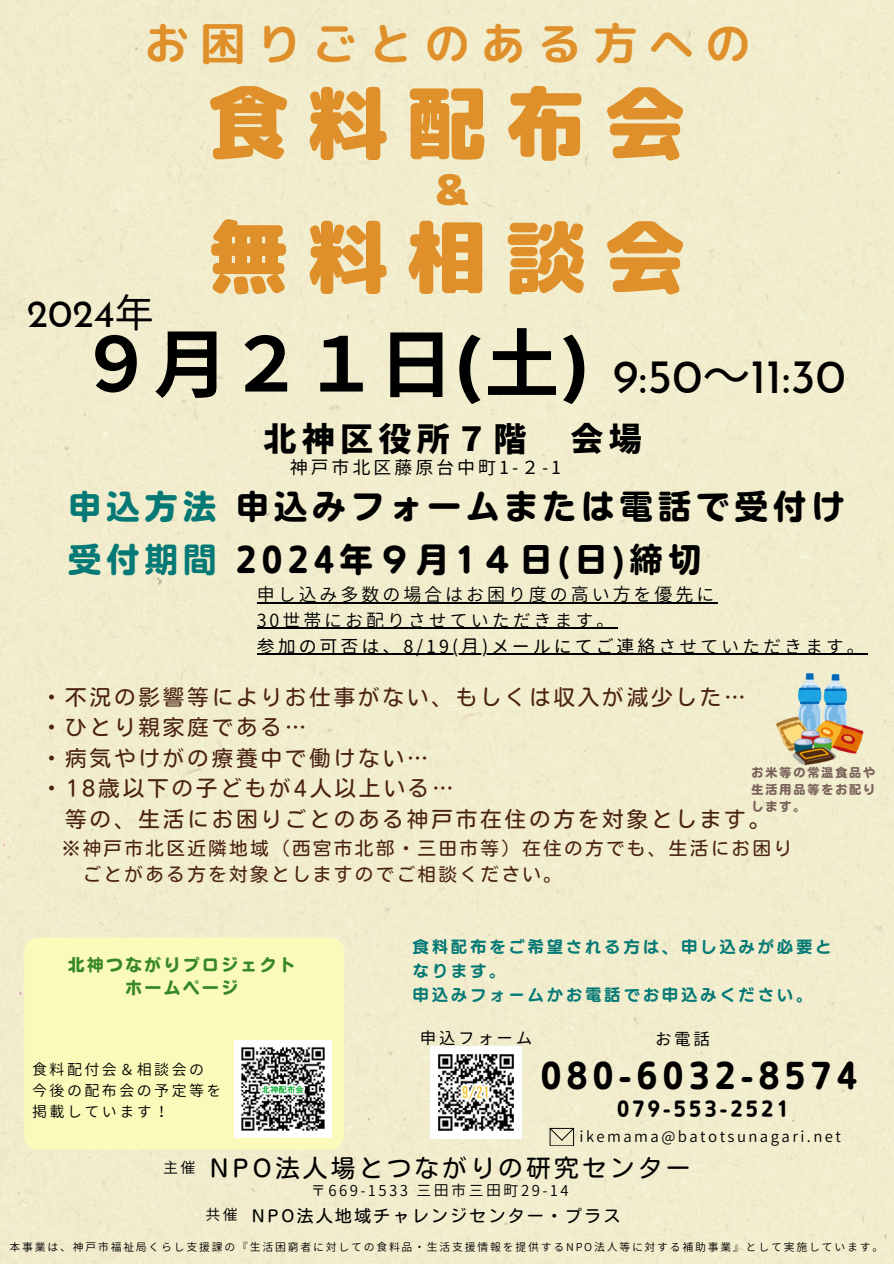
<style>
.page{position:relative;width:894px;height:1264px;background:#fff}
.page>*{position:absolute;margin:0;border:0;box-sizing:border-box;transform-origin:0 0}
.t1{font:79.5px "rounded mplus 1 p black";letter-spacing:.245em;color:#df902a}
.t2{font:700 75px "Noto Sans CJ Ksc";color:#000}
.t3{font:48px "Josefin Sans";color:#000}
.t4{font:45px "rounded mplus 1 p bold";letter-spacing:.245em;color:#df902a}
.t5{font:42px "rounded mplus 1 p black";color:#df902a}
.t6{font:39px "Josefin Sans";color:#000}
.t7{font:33px "Nud Motoya Maru Std W6";letter-spacing:.16em;color:#000}
.t8{font:33px "Keifont";letter-spacing:.16em;color:#000}
.t9{font:33px "Nud Motoya Maru Std W6";letter-spacing:.16em;color:#047975}
.t10{font:24px "Nud Motoya Maru Std W3";letter-spacing:.16em;color:#000}
.t11{font:21px "Nud Motoya Maru Std W3";letter-spacing:.16em;color:#4b2311}
.t12{font:19.5px "Nud Motoya Maru Std W6";letter-spacing:.16em;color:#000}
.t13{font:18px "Nud Motoya Maru Std W3";letter-spacing:.16em;color:#4b2311}
.t14{font:18px "Gen Jyuu Gothic";letter-spacing:.16em;color:#000}
.t15{font:18px "Gen Jyuu Gothic";letter-spacing:.16em;color:#000}
.t16{font:16.5px/23.7px "Canva UD Marugo Small Pr 6 N B";letter-spacing:.16em;color:#047975}
.t17{font:16.5px "Nud Motoya Maru Std W3";letter-spacing:.16em;color:#000}
.t18{font:16.5px "Nud Motoya Maru Std W6";letter-spacing:.16em;color:#388725}
.t19{font:16.5px "Gen Jyuu Gothic";letter-spacing:.16em;color:#000}
.t20{font:15px "Gen Jyuu Gothic";letter-spacing:.16em;color:#000}
.t21{font:12px "Nud Motoya Maru Std W6";letter-spacing:.16em;color:#79635a}
.t22{font:10.95px "Gen Jyuu Gothic";letter-spacing:.16em;color:#000}
.s1{font-family:"Josefin Sans"}
.s2{font-family:"Noto Sans CJ Ksc"}
.s3{font-style:inherit}
</style>
<div class="page">
<div style="left:0;top:0;width:893px;height:1263px;background:#f1edce"></div>
<div style="left:24px;top:937px;width:320px;height:212px;background:#fafaba;border-radius:13px"></div>
<svg style="left:549px;top:1127px;width:25px;height:18px"></svg>
<img style="left:774px;top:671px;width:91px;height:96px">
<img style="left:234px;top:1040px;width:97px;height:97px">
<img style="left:430px;top:1046px;width:91px;height:92px">
<hr style="left:257px;top:602px;width:460px;height:1px;background:#000">
<hr style="left:257px;top:628px;width:360px;height:1px;background:#000">
<hr style="left:257px;top:653px;width:401px;height:2px;background:#000">
<hr style="left:658px;top:653px;width:209px;height:2px;background:#000">
<p class="t4" style="left:144px;top:12px;width:607px">お困りごとのある方への</p>
<p class="t1" style="left:209px;top:67px;width:477px">食料配布会</p>
<p class="t5" style="left:430px;top:160px;width:43px">＆</p>
<p class="t1" style="left:209px;top:200px;width:477px">無料相談会</p>
<p class="t2" style="left:78px;top:304px;width:513px">９月２１日<span class="s1">(</span>土<span class="s1">)</span></p>
<p class="t6" style="left:27px;top:298px;width:128px">2024<span class="s2">年</span></p>
<p class="t3" style="left:612px;top:357px;width:234px">9:50<span class="s2">～</span>11:30</p>
<p class="t8" style="left:263px;top:422px;width:265px">北神区役所７階</p>
<p class="t8" style="left:570px;top:422px;width:73px">会場</p>
<p class="t14" style="left:290px;top:455px;width:273px">神戸市北区藤原台中町1-２-1</p>
<p class="t9" style="left:68px;top:490px;width:150px">申込方法</p>
<p class="t7" style="left:236px;top:490px;width:610px">申込みフォームまたは電話で受付け</p>
<p class="t9" style="left:68px;top:542px;width:150px">受付期間</p>
<p class="t7" style="left:236px;top:542px;width:467px">2024年９月 1４日 (日)締切</p>
<p class="t15" style="left:257px;top:581px;width:459px">申し込み多数の場合はお困り度の高い方を優先に</p>
<p class="t15" style="left:257px;top:607px;width:359px">30世帯にお配りさせていただきます。</p>
<p class="t14" style="left:257px;top:633px;width:609px">参加の可否は、8/19(月)メールにてご連絡<span class="s3">させていただきます。</span></p>
<h1 class="t11" style="left:41px;top:686px;width:705px">・不況の影響等によりお仕事がない、もしくは収入が減少した…</h1>
<h2 class="t11" style="left:41px;top:717px;width:266px">・ひとり親家庭である…</h2>
<h6 class="t11" style="left:41px;top:747px;width:388px">・病気やけがの療養中で働けない…</h6>
<p class="t11" style="left:41px;top:777px;width:414px">・18歳以下の子どもが4人以上いる…</p>
<h5 class="t11" style="left:66px;top:808px;width:705px">等の、生活にお困りごとのある神戸市在住の方を対象とします。</h5>
<h5 class="t13" style="left:62px;top:838px;width:731px">※神戸市北区近隣地域（西宮市北部・三田市等）在住の方でも、生活にお困り</h5>
<h5 class="t13" style="left:83px;top:864px;width:480px">ごとがある方を対象としますのでご相談ください。</h5>
<p class="t21" style="left:751px;top:766px;width:125px">お米等の常温食品や</p>
<p class="t21" style="left:751px;top:783px;width:125px">生活用品等をお配り</p>
<p class="t21" style="left:751px;top:800px;width:55px">します。</p>
<p class="t18" style="left:68px;top:956px;width:229px">北神つながりプロジェクト</p>
<p class="t18" style="left:125px;top:979px;width:114px">ホームページ</p>
<p class="t20" style="left:32px;top:1058px;width:173px">食料配付会＆相談会の</p>
<p class="t20" style="left:32px;top:1079px;width:191px">今後の配布会の予定等を</p>
<p class="t20" style="left:32px;top:1101px;width:138px">掲載しています！</p>
<p class="t16" style="left:412px;top:935px;width:420px">食料配布をご希望される方は、申し込みが必要となります。</p>
<p class="t16" style="left:412px;top:982px;width:401px">申込みフォームかお電話でお申込みください。</p>
<p class="t19" style="left:420px;top:1025px;width:114px">申込フォーム</p>
<p class="t19" style="left:655px;top:1027px;width:56px">お電話</p>
<p class="t7" style="left:540px;top:1059px;width:318px">080-6032-8574</p>
<p class="t12" style="left:617px;top:1098px;width:173px">079-553-2521</p>
<p class="t20" style="left:579px;top:1125px;width:263px">ikemama@batotsunagari.net</p>
<p class="t20" style="left:163px;top:1156px;width:34px">主催</p>
<p class="t10" style="left:210px;top:1155px;width:481px">NPO法人場とつながりの研究センター</p>
<p class="t20" style="left:311px;top:1179px;width:259px">〒669-1533 三田市三田町29-14</p>
<h5 class="t20" style="left:205px;top:1203px;width:34px">共催</h5>
<p class="t17" style="left:252px;top:1207px;width:370px">NPO法人地域チャレンジセンター・プラス</p>
<p class="t22" style="left:9px;top:1239px;width:875px">本事業は、神戸市福祉局くらし支援課の『生活困窮者に対しての食料品・生活支援情報を提供するNPO法人等に対する補助事業』として実施しています。</p>
</div>
